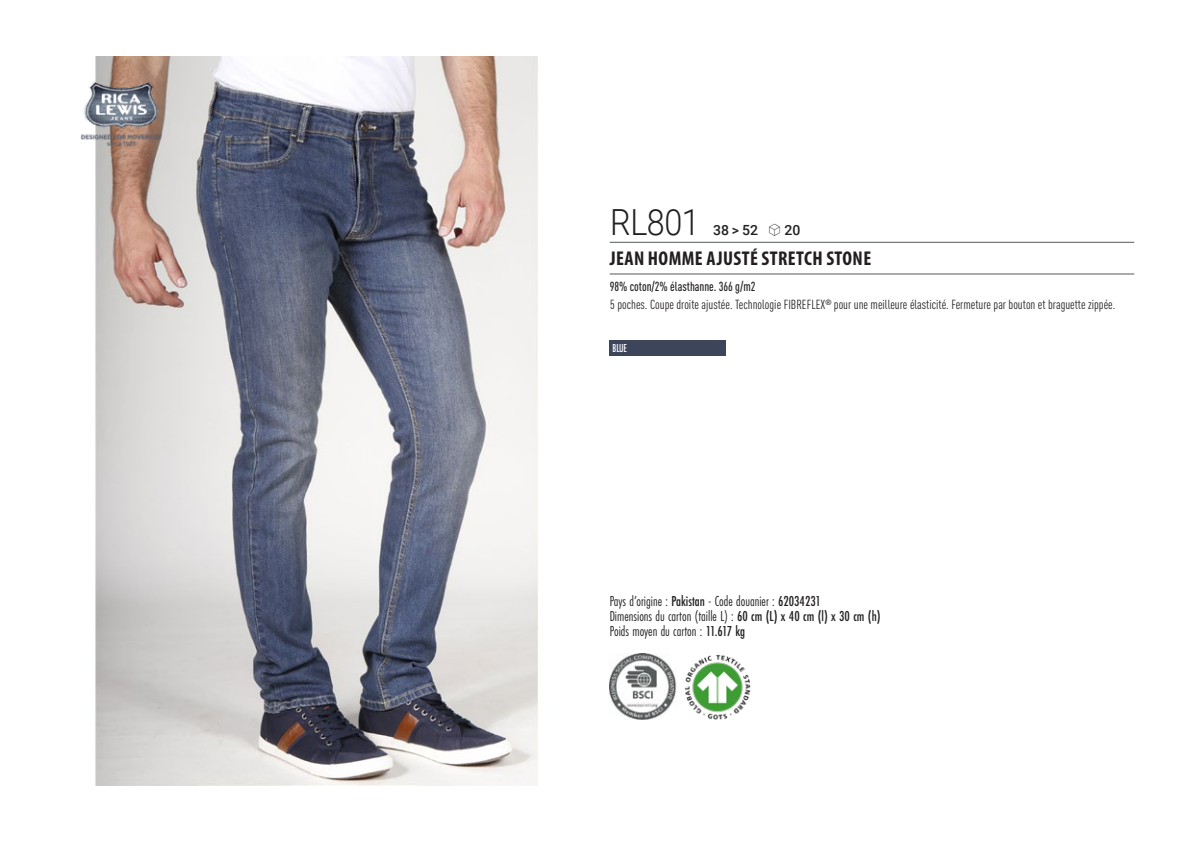
<style>
.page{position:relative;width:1191px;height:842px;background:#fff}
.page>*{position:absolute;margin:0;border:0;box-sizing:border-box;transform-origin:0 0}
.t1{font:300 36px "Roboto";letter-spacing:-.015em;color:#231f20;scale:.9 1}
.t2{font:700 condensed 20px "Myriad Pro";letter-spacing:.02em;color:#231f20}
.t3{font:15px "Futura PT Cond";color:#231f20;scale:.95 1}
.t4{font:500 14px "Roboto";color:#231f20}
.t5{font:condensed 13px "DIN Pro";color:#231f20}
.grammage_2020{font:500 condensed 13px "DIN Pro";color:#231f20;scale:.95 1}
.Coloris_nuancier_bla{font:500 12px "Futura PT Cond";color:#fff;scale:.9 1}
.s1{font-family:"Linotype Shapeshifter";font-weight:400;font-size:16px}
.s2{font-weight:500}
</style>
<div class="page">
<img style="left:95px;top:57px;width:443px;height:728px">
<img style="left:80px;top:79px;width:84px;height:68px">
<div style="left:609px;top:340px;width:117px;height:16px;background:#3d455b"></div>
<img style="left:609px;top:654px;width:68px;height:66px">
<img style="left:684px;top:654px;width:67px;height:66px">
<hr style="left:609px;top:242px;width:525px;height:1px;background:#57585a">
<hr style="left:609px;top:274px;width:525px;height:1px;background:#57585a">
<p class="t1" style="left:610px;top:197px;width:101px">RL801</p>
<p class="t4" style="left:713px;top:220px;width:89px">38 &gt; 52 <span class="s1">S</span> 20</p>
<p class="t2" style="left:610px;top:246px;width:263px">JEAN HOMME AJUSTÉ STRETCH STONE</p>
<p class="grammage_2020" style="left:609px;top:277px;width:155px">98% coton/2% élasthanne. 366 g/m2</p>
<p class="t5" style="left:610px;top:295px;width:506px">5 poches. Coupe droite ajustée. Technologie FIBREFLEX<sup>®</sup> pour une meilleure élasticité. Fermeture par bouton et braguette zippée.</p>
<p class="Coloris_nuancier_bla" style="left:612px;top:341px;width:18px">BLUE</p>
<p class="t3" style="left:609px;top:592px;width:224px">Pays d’origine : <span class="s2">Pakistan</span> - Code douanier : <span class="s2">62034231</span></p>
<p class="t3" style="left:609px;top:607px;width:287px">Dimensions du carton (taille L) : <span class="s2">60 cm (L) x 40 cm (l) x 30 cm (h)</span></p>
<p class="t3" style="left:609px;top:622px;width:144px">Poids moyen du carton : <span class="s2">11.617 kg</span></p>
</div>
